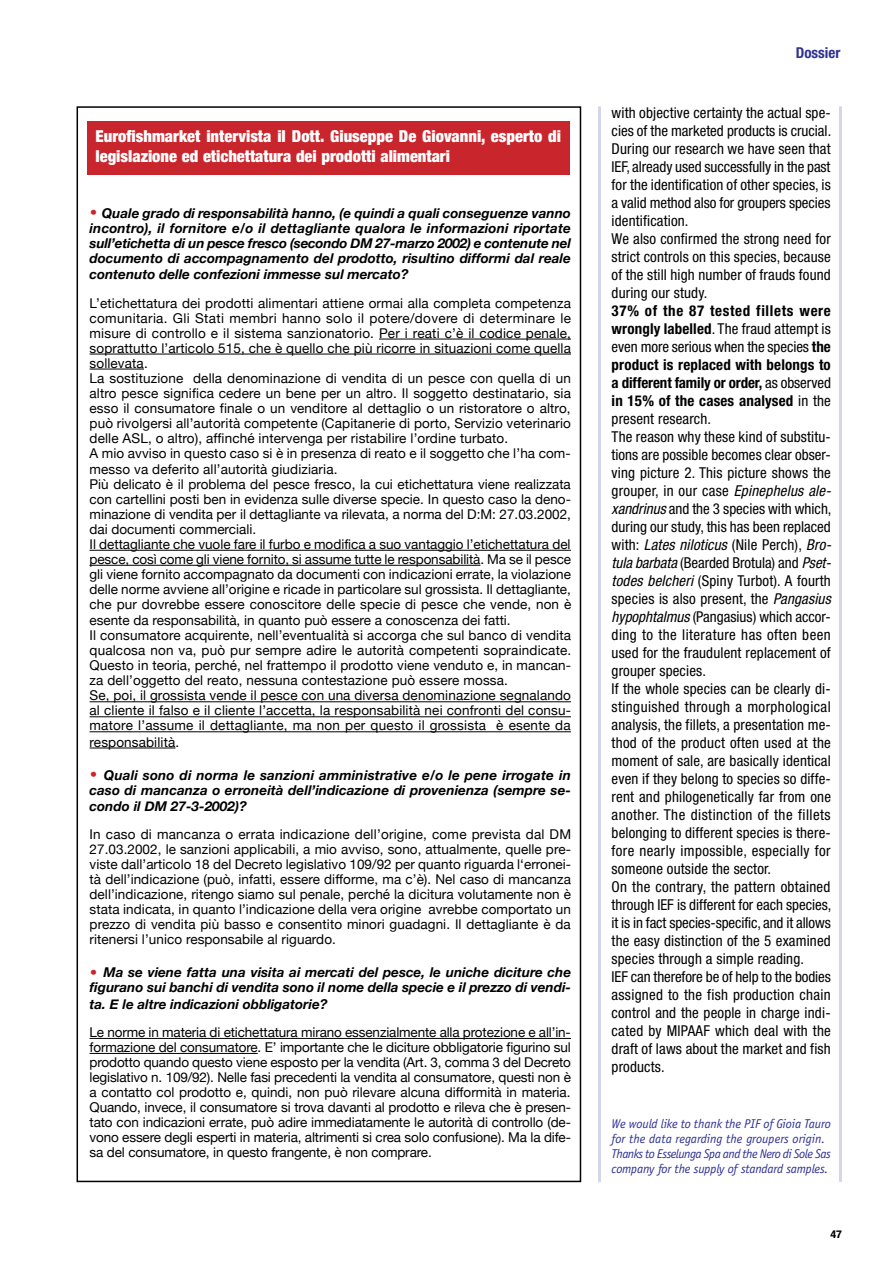
<style>
.page{position:relative;width:893px;height:1263px;background:#fff}
.page>*{position:absolute;margin:0;border:0;box-sizing:border-box;transform-origin:0 0}
.t1{font:900 condensed 16.5px/19.8px "Helvetica Neue";color:#fff}
.t2{font:condensed 15px/18px "Helvetica Neue";letter-spacing:.01em;color:#000}
.t3{font:700 condensed 15px "Helvetica Neue";color:#2e3192}
.t4{font:13.5px/15px "Helvetica Neue";letter-spacing:.01em;color:#000}
.t5{font:italic 700 13.5px/15.3px "Helvetica Neue";color:#000;text-align:justify}
.t6{font:italic 12.75px/15px "Officina Sans";letter-spacing:-.015em;color:#2e3192}
.t7{font:700 condensed 10.8px "Helvetica Neue";color:#000;scale:1.11 1}
.s1{color:#c9252c}
.s2{font-weight:700}
.s3{font-style:italic}
</style>
<div class="page">
<hr style="left:839px;top:106px;width:3px;height:1076px;background:#d5d6e9">
<hr style="left:598px;top:106px;width:3px;height:1076px;background:#d5d6e9">
<div style="left:77px;top:106px;width:504px;height:1076px;background:#fff;border:2px solid #000"></div>
<hr style="left:379px;top:339px;width:192px;height:1px;background:#000">
<hr style="left:90px;top:354px;width:481px;height:1px;background:#000">
<hr style="left:90px;top:369px;width:54px;height:1px;background:#000">
<hr style="left:90px;top:550px;width:481px;height:1px;background:#000">
<hr style="left:90px;top:565px;width:390px;height:1px;background:#000">
<hr style="left:90px;top:701px;width:481px;height:1px;background:#000">
<hr style="left:90px;top:716px;width:481px;height:1px;background:#000">
<hr style="left:90px;top:731px;width:481px;height:1px;background:#000">
<hr style="left:90px;top:748px;width:85px;height:1px;background:#000">
<hr style="left:90px;top:1038px;width:481px;height:1px;background:#000">
<hr style="left:90px;top:1053px;width:168px;height:1px;background:#000">
<div style="left:87px;top:122px;width:483px;height:53px;background:#c9252c"></div>
<p class="t1" style="left:96px;top:126px;width:467px">Eurofishmarket intervista il Dott. Giuseppe De Giovanni, esperto di legislazione ed etichettatura dei prodotti alimentari</p>
<p class="t5" style="left:90px;top:205px;width:483px"><span class="s1">•</span> Quale grado di responsabilità hanno, (e quindi a quali conseguenze vanno incontro), il fornitore e/o il dettagliante qualora le informazioni riportate sull’etichetta di un pesce fresco (secondo DM 27-marzo 2002) e contenute nel documento di accompagnamento del prodotto, risultino difformi dal reale contenuto delle confezioni immesse sul mercato?</p>
<p class="t4" style="left:90px;top:295px;width:483px">L’etichettatura dei prodotti alimentari attiene ormai alla completa competenza comunitaria. Gli Stati membri hanno solo il potere/dovere di determinare le misure di controllo e il sistema sanzionatorio. Per i reati c’è il codice penale, soprattutto l’articolo 515, che è quello che più ricorre in situazioni come quella sollevata.<br>La sostituzione della denominazione di vendita di un pesce con quella di un altro pesce significa cedere un bene per un altro. Il soggetto destinatario, sia esso il consumatore finale o un venditore al dettaglio o un ristoratore o altro, può rivolgersi all’autorità competente (Capitanerie di porto, Servizio veterinario delle ASL, o altro), affinché intervenga per ristabilire l’ordine turbato.<br>A mio avviso in questo caso si è in presenza di reato e il soggetto che l’ha com&shy;messo va deferito all’autorità giudiziaria.<br>Più delicato è il problema del pesce fresco, la cui etichettatura viene realizzata con cartellini posti ben in evidenza sulle diverse specie. In questo caso la deno&shy;minazione di vendita per il dettagliante va rilevata, a norma del D:M: 27.03.2002, dai documenti commerciali.<br>Il dettagliante che vuole fare il furbo e modifica a suo vantaggio l’etichettatura del pesce, così come gli viene fornito, si assume tutte le responsabilità. Ma se il pesce gli viene fornito accompagnato da documenti con indicazioni errate, la violazione delle norme avviene all’origine e ricade in particolare sul grossista. Il dettagliante, che pur dovrebbe essere conoscitore delle specie di pesce che vende, non è</p>
<p class="t4" style="left:90px;top:613px;width:483px">esente da responsabilità, in quanto può essere a conoscenza dei fatti.<br>Il consumatore acquirente, nell’eventualità si accorga che sul banco di vendita qualcosa non va, può pur sempre adire le autorità competenti sopraindicate.<br>Questo in teoria, perché, nel frattempo il prodotto viene venduto e, in mancan&shy;za dell’oggetto del reato, nessuna contestazione può essere mossa.<br>Se, poi, il grossista vende il pesce con una diversa denominazione segnalando al cliente il falso e il cliente l’accetta, la responsabilità nei confronti del consu&shy;matore l’assume il dettagliante, ma non per questo il grossista è esente da responsabilità.</p>
<p class="t5" style="left:90px;top:767px;width:483px"><span class="s1">•</span> Quali sono di norma le sanzioni amministrative e/o le pene irrogate in caso di mancanza o erroneità dell’indicazione di provenienza (sempre se&shy;condo il DM 27-3-2002)?</p>
<p class="t4" style="left:90px;top:827px;width:483px;text-align:justify">In caso di mancanza o errata indicazione dell’origine, come prevista dal DM 27.03.2002, le sanzioni applicabili, a mio avviso, sono, attualmente, quelle pre&shy;viste dall’articolo 18 del Decreto legislativo 109/92 per quanto riguarda l‘erronei&shy;tà dell’indicazione (può, infatti, essere difforme, ma c’è). Nel caso di mancanza dell’indicazione, ritengo siamo sul penale, perché la dicitura volutamente non è stata indicata, in quanto l’indicazione della vera origine avrebbe comportato un prezzo di vendita più basso e consentito minori guadagni. Il dettagliante è da ritenersi l’unico responsabile al riguardo.</p>
<p class="t5" style="left:90px;top:964px;width:483px"><span class="s1">•</span> Ma se viene fatta una visita ai mercati del pesce, le uniche diciture che figurano sui banchi di vendita sono il nome della specie e il prezzo di vendi&shy;ta. E le altre indicazioni obbligatorie?</p>
<p class="t4" style="left:90px;top:1024px;width:483px;text-align:justify">Le norme in materia di etichettatura mirano essenzialmente alla protezione e all’in&shy;formazione del consumatore. E’ importante che le diciture obbligatorie figurino sul prodotto quando questo viene esposto per la vendita (Art. 3, comma 3 del Decreto legislativo n. 109/92). Nelle fasi precedenti la vendita al consumatore, questi non è a contatto col prodotto e, quindi, non può rilevare alcuna difformità in materia.<br>Quando, invece, il consumatore si trova davanti al prodotto e rileva che è presen&shy;tato con indicazioni errate, può adire immediatamente le autorità di controllo (de&shy;vono essere degli esperti in materia, altrimenti si crea solo confusione). Ma la dife&shy;sa del consumatore, in questo frangente, è non comprare.</p>
<p class="t3" style="left:796px;top:44px;width:46px">Dossier</p>
<p class="t2" style="left:612px;top:104px;width:221px">with objective certainty the actual spe&shy;cies of the marketed products is crucial.<br>During our research we have seen that IEF, already used successfully in the past for the identification of other species, is a valid method also for groupers species identification.<br>We also confirmed the strong need for strict controls on this species, because of the still high number of frauds found during our study.</p>
<p class="t2" style="left:612px;top:302px;width:221px"><span class="s2">37% of the 87 tested fillets were wrongly labelled</span>. The fraud attempt is even more serious when the species <span class="s2">the product is replaced with belongs to a different family or order,</span> as observed <span class="s2">in 15% of the cases analysed</span> in the present research.<br>The reason why these kind of substitu&shy;tions are possible becomes clear obser&shy;ving picture 2. This picture shows the grouper, in our case <span class="s3">Epinephelus ale&shy;xandrinus</span> and the 3 species with which, during our study, this has been replaced with: <span class="s3">Lates niloticus</span> (Nile Perch), <span class="s3">Bro&shy;tula barbata</span> (Bearded Brotula) and <span class="s3">Pset&shy;todes belcheri</span> (Spiny Turbot). A fourth species is also present, the <span class="s3">Pangasius hypophtalmus</span> (Pangasius) which accor&shy;ding to the literature has often been used for the fraudulent replacement of grouper species.<br>If the whole species can be clearly di&shy;stinguished through a morphological analysis, the fillets, a presentation me&shy;thod of the product often used at the moment of sale, are basically identical even if they belong to species so diffe&shy;rent and philogenetically far from one another. The distinction of the fillets belonging to different species is there&shy;fore nearly impossible, especially for someone outside the sector.<br>On the contrary, the pattern obtained through IEF is different for each species, it is in fact species-specific, and it allows the easy distinction of the 5 examined species through a simple reading.<br>IEF can therefore be of help to the bodies assigned to the fish production chain control and the people in charge indi&shy;cated by MIPAAF which deal with the draft of laws about the market and fish products.</p>
<p class="t6" style="left:612px;top:1116px;width:221px">We would like to thank the PIF of Gioia Tauro for the data regarding the groupers origin.<br>Thanks to Esselunga Spa and the Nero di Sole Sas company for the supply of standard samples.</p>
<p class="t7" style="left:830px;top:1228px;width:12px">47</p>
</div>
